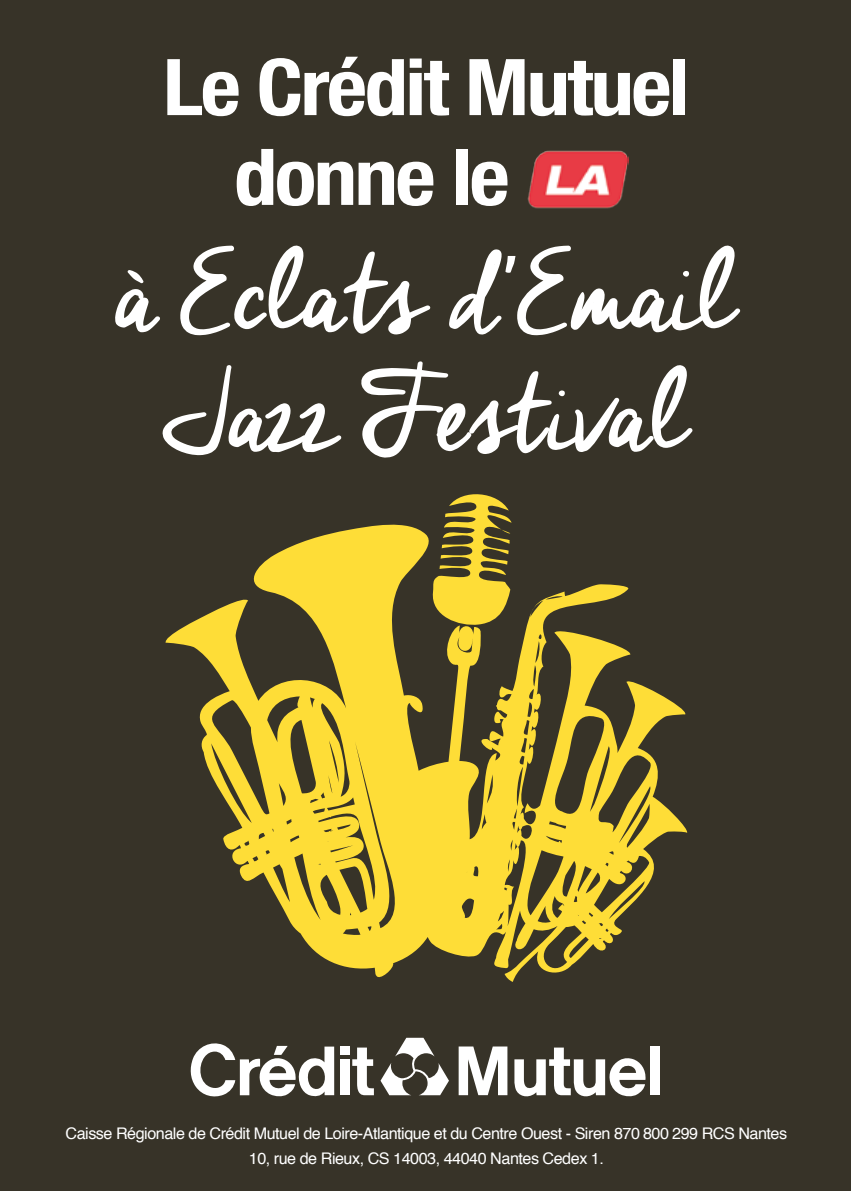
<style>
.page{position:relative;width:851px;height:1191px;background:#fff}
.page>*{position:absolute;margin:0;border:0;box-sizing:border-box;transform-origin:0 0}
.t1{font:112px/119.6px "Cheddar Jack";letter-spacing:-.04em;color:#fff;text-align:center;scale:1.11 1}
.t2{font:700 condensed 78.4px "Helvetica Neue";letter-spacing:-.03em;color:#fff;scale:1.11 1}
.t3{font:16px/25.2px "Helvetica";letter-spacing:-.03em;color:#fff;text-align:center}
.s1{font-family:"Designer Notes"}
</style>
<div class="page">
<div style="left:0;top:0;width:850px;height:1191px;background:#373328"></div>
<svg style="left:352px;top:1047px;width:22px;height:48px"></svg>
<svg style="left:380px;top:1037px;width:69px;height:58px"></svg>
<div style="left:340px;top:1059px;width:9px;height:36px;background:#fff"></div>
<div style="left:340px;top:1046px;width:9px;height:8px;background:#fff"></div>
<div style="left:650px;top:1046px;width:9px;height:49px;background:#fff"></div>
<svg style="left:458px;top:1046px;width:49px;height:49px"></svg>
<svg style="left:514px;top:1047px;width:132px;height:50px"></svg>
<svg style="left:190px;top:1043px;width:144px;height:54px"></svg>
<svg style="left:165px;top:494px;width:523px;height:488px"></svg>
<img style="left:527px;top:150px;width:101px;height:59px">
<h2 class="t2" style="left:163px;top:40px;width:476px">Le Crédit Mutuel</h2>
<h2 class="t2" style="left:234px;top:129px;width:250px">donne le</h2>
<h1 class="t1" style="left:115px;top:238px;width:562px">à Eclats d<span class="s1">’</span>Email<br>Jazz Festival</h1>
<p class="t3" style="left:66px;top:1121px;width:723px">Caisse Régionale de Crédit Mutuel de Loire-Atlantique et du Centre Ouest - Siren 870 800 299 RCS Nantes<br>10, rue de Rieux, CS 14003, 44040 Nantes Cedex 1.</p>
</div>
